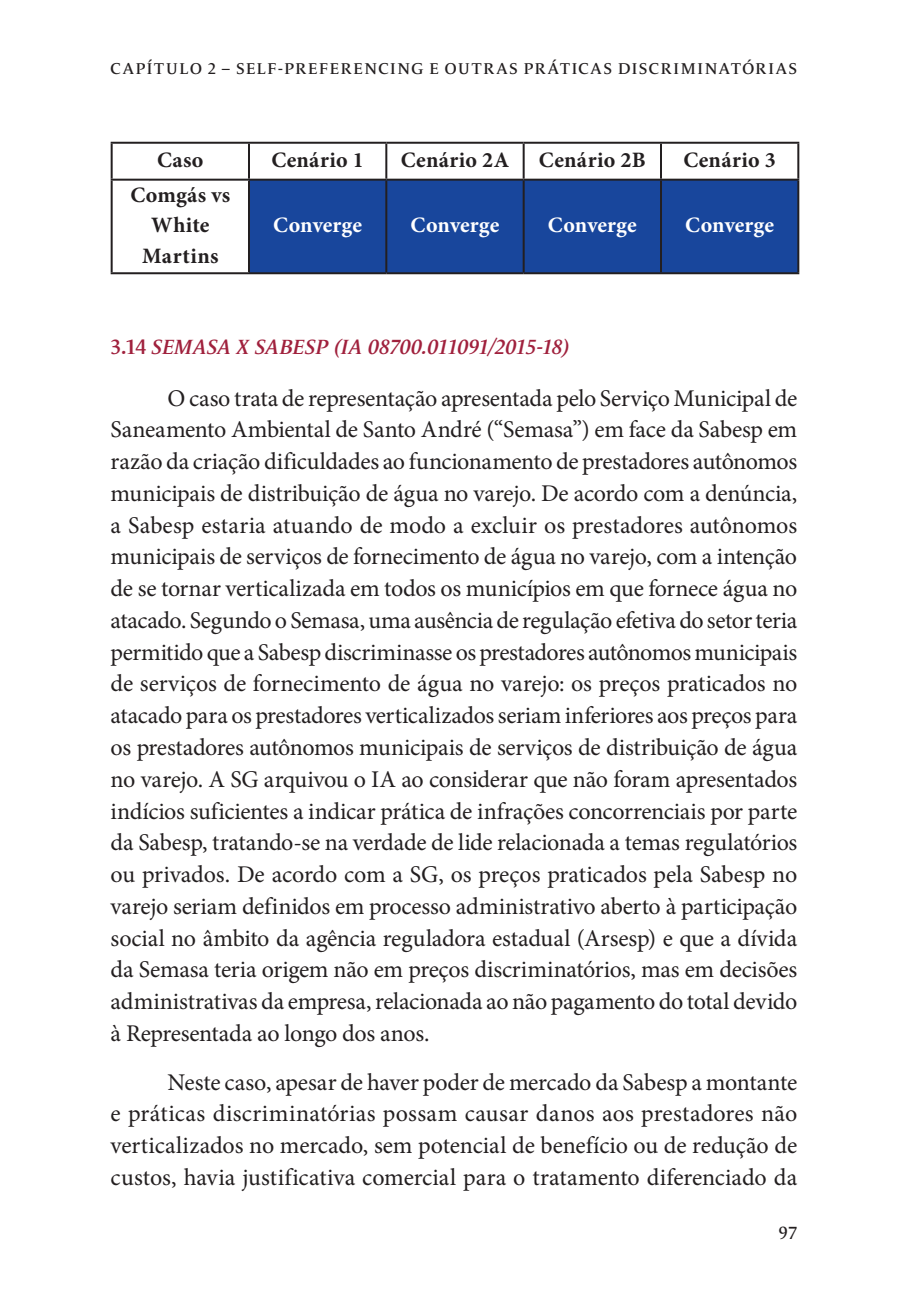
<style>
.page{position:relative;width:908px;height:1304px;background:#fff}
.page>*{position:absolute;margin:0;border:0;box-sizing:border-box;transform-origin:0 0}
.texto{font:24px/31.8px "Minion Pro";letter-spacing:-.01em;color:#231f20;text-align:justify}
.texto-2{font:700 22px/30.8px "Minion Pro";letter-spacing:.02em;color:#231f20;text-align:center}
.texto-3{font:700 22px "Minion Pro";color:#fff}
._1_1{font:italic 600 21px "Le Monde Journal Std";letter-spacing:-.005em;color:#a0213d}
.t1{font:18px "Le Monde Journal Std";color:#231f20}
.t2{font:16px "Le Monde Journal Std";letter-spacing:.11em;color:#231f20}
.s1{font-style:normal}
</style>
<div class="page">
<div style="left:250px;top:181px;width:547px;height:91px;background:#18469c"></div>
<hr style="left:111px;top:142px;width:138px;height:2px;background:#231f20">
<hr style="left:111px;top:144px;width:2px;height:35px;background:#231f20">
<hr style="left:249px;top:142px;width:137px;height:2px;background:#231f20">
<hr style="left:248px;top:144px;width:2px;height:35px;background:#231f20">
<hr style="left:386px;top:142px;width:137px;height:2px;background:#231f20">
<hr style="left:385px;top:144px;width:2px;height:35px;background:#231f20">
<hr style="left:523px;top:142px;width:137px;height:2px;background:#231f20">
<hr style="left:522px;top:144px;width:2px;height:35px;background:#231f20">
<hr style="left:660px;top:142px;width:139px;height:2px;background:#231f20">
<hr style="left:659px;top:144px;width:2px;height:35px;background:#231f20">
<hr style="left:797px;top:144px;width:2px;height:35px;background:#231f20">
<hr style="left:111px;top:179px;width:138px;height:2px;background:#231f20">
<hr style="left:111px;top:181px;width:2px;height:91px;background:#231f20">
<hr style="left:249px;top:179px;width:137px;height:2px;background:#231f20">
<hr style="left:248px;top:181px;width:2px;height:91px;background:#231f20">
<hr style="left:386px;top:179px;width:137px;height:2px;background:#231f20">
<hr style="left:385px;top:181px;width:2px;height:91px;background:#231f20">
<hr style="left:523px;top:179px;width:137px;height:2px;background:#231f20">
<hr style="left:522px;top:181px;width:2px;height:91px;background:#231f20">
<hr style="left:660px;top:179px;width:139px;height:2px;background:#231f20">
<hr style="left:659px;top:181px;width:2px;height:91px;background:#231f20">
<hr style="left:797px;top:181px;width:2px;height:91px;background:#231f20">
<hr style="left:111px;top:272px;width:138px;height:2px;background:#231f20">
<hr style="left:249px;top:272px;width:137px;height:2px;background:#231f20">
<hr style="left:386px;top:272px;width:137px;height:2px;background:#231f20">
<hr style="left:523px;top:272px;width:137px;height:2px;background:#231f20">
<hr style="left:660px;top:272px;width:139px;height:2px;background:#231f20">
<p class="t2" style="left:111px;top:59px;width:136px">CAPÍTULO 2 – SELF</p>
<p class="t2" style="left:278px;top:59px;width:19px">-PREFERENCING</p>
<p class="t2" style="left:429px;top:59px;width:29px">E OUTRAS</p>
<p class="t2" style="left:523px;top:59px;width:12px">PRÁTICAS</p>
<p class="t2" style="left:617px;top:59px;width:13px">DISCRIMINAT</p>
<p class="t2" style="left:742px;top:59px;width:25px">ÓRIAS</p>
<p class="texto-2" style="left:157px;top:144px;width:48px">Caso</p>
<p class="texto-2" style="left:271px;top:144px;width:94px">Cenário 1</p>
<p class="texto-2" style="left:400px;top:144px;width:110px">Cenário 2A</p>
<p class="texto-2" style="left:538px;top:144px;width:108px">Cenário 2B</p>
<p class="texto-2" style="left:683px;top:144px;width:94px">Cenário 3</p>
<p class="texto-2" style="left:130px;top:179px;width:101px">Comgás vs</p>
<p class="texto-2" style="left:142px;top:210px;width:78px">White<br>Martins</p>
<p class="texto-3" style="left:273px;top:210px;width:90px">Converge</p>
<p class="texto-3" style="left:410px;top:210px;width:90px">Converge</p>
<p class="texto-3" style="left:547px;top:210px;width:90px">Converge</p>
<p class="texto-3" style="left:685px;top:210px;width:90px">Converge</p>
<p class="_1_1" style="left:111px;top:335px;width:460px"><span class="s1">3.14</span> SEMASA X SABESP (IA 08700.011091/2015-18)</p>
<p class="texto" style="left:111px;top:382px;width:688px;text-indent:57px">O caso trata de representação apresentada pelo Serviço Municipal de Saneamento Ambiental de Santo André (“Semasa”) em face da Sabesp em razão da criação dificuldades ao funcionamento de prestadores autônomos municipais de distribuição de água no varejo. De acordo com a denúncia, a Sabesp estaria atuando de modo a excluir os prestadores autônomos municipais de serviços de fornecimento de água no varejo, com a intenção de se tornar verticalizada em todos os municípios em que fornece água no atacado. Segundo o Semasa, uma ausência de regulação efetiva do setor teria permitido que a Sabesp discriminasse os prestadores autônomos municipais de serviços de fornecimento de água no varejo: os preços praticados no atacado para os prestadores verticalizados seriam inferiores aos preços para os prestadores autônomos municipais de serviços de distribuição de água no varejo. A SG arquivou o IA ao considerar que não foram apresentados indícios suficientes a indicar prática de infrações concorrenciais por parte da Sabesp, tratando-se na verdade de lide relacionada a temas regulatórios ou privados. De acordo com a SG, os preços praticados pela Sabesp no varejo seriam definidos em processo administrativo aberto à participação social no âmbito da agência reguladora estadual (Arsesp) e que a dívida da Semasa teria origem não em preços discriminatórios, mas em decisões administrativas da empresa, relacionada ao não pagamento do total devido à Representada ao longo dos anos.</p>
<p class="texto" style="left:111px;top:1066px;width:688px;text-indent:57px">Neste caso, apesar de haver poder de mercado da Sabesp a montante e práticas discriminatórias possam causar danos aos prestadores não verticalizados no mercado, sem potencial de benefício ou de redução de custos, havia justificativa comercial para o tratamento diferenciado da</p>
<p class="t1" style="left:778px;top:1222px;width:20px">97</p>
</div>
